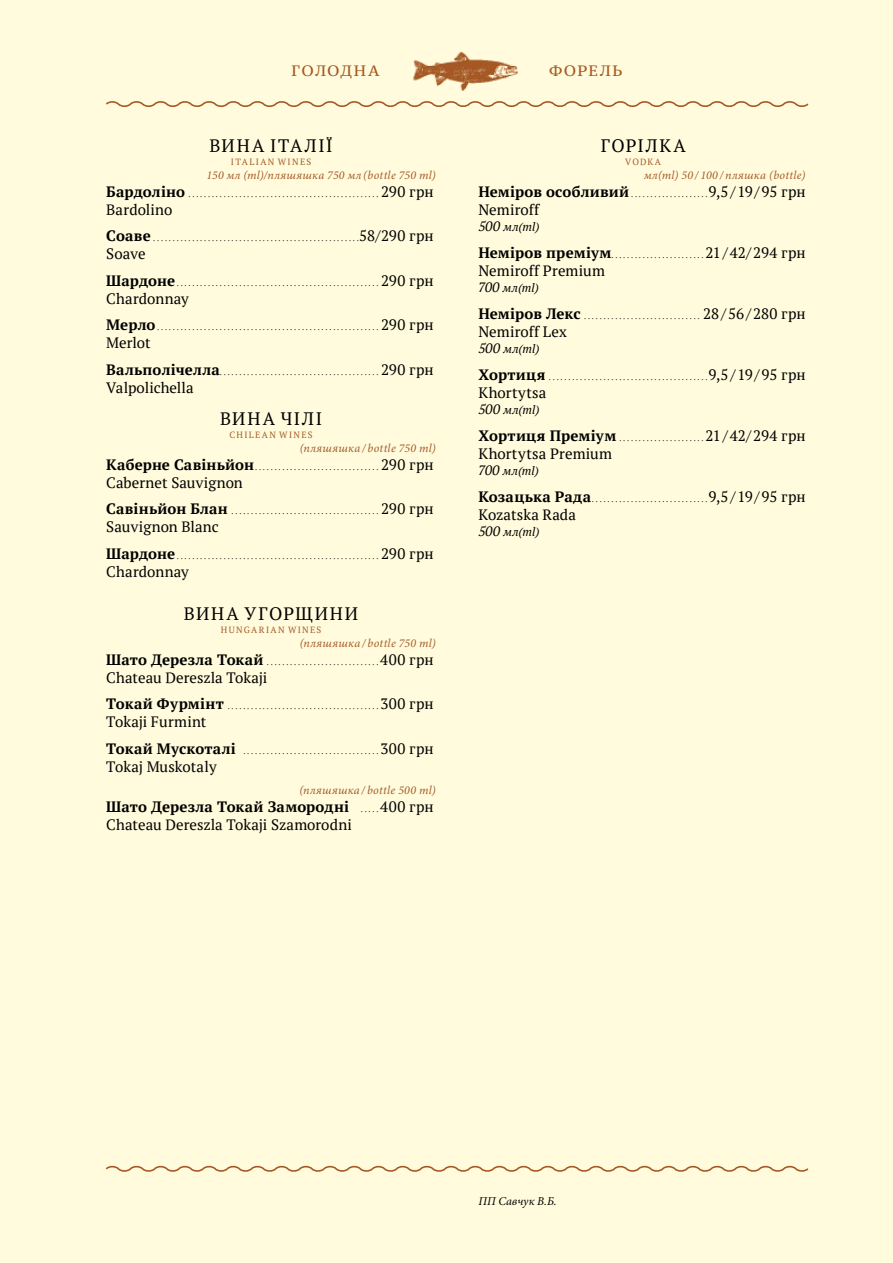
<style>
.page{position:relative;width:893px;height:1263px;background:#fffbdc}
.page>*{position:absolute;margin:0;border:0;box-sizing:border-box;transform-origin:0 0}
.t1{font:18px "PT Serif";letter-spacing:.1em;color:#000}
.t2{font:15px/18px "PT Serif";letter-spacing:.005em;color:#000}
.t3{font:15px "PT Serif Caption";letter-spacing:.1em;color:#a55a28}
.t4{font:15px "PT Serif";letter-spacing:.03em;color:#000}
.t5{font:italic 12px "Minion Pro";letter-spacing:.02em;color:#a55a28}
.t6{font:italic 12px "PT Serif";letter-spacing:.02em;color:#000}
.t7{font:italic 12px "Minion Pro";color:#000}
.t8{font:9px "PT Serif";letter-spacing:.15em;color:#a55a28}
.t9{font:7.5px "PT Serif";color:#000}
.s1{font-weight:700;font-size:15px}
.s2{font-size:15px}
.s3{font-weight:700}
.s4{font-size:7.5px}
.s5{font-size:13.5px}
</style>
<div class="page">
<h2 class="t3" style="left:292px;top:61px;width:89px">ГОЛОДНА</h2>
<h2 class="t3" style="left:549px;top:61px;width:75px">ФОРЕЛЬ</h2>
<h1 class="t1" style="left:210px;top:133px;width:125px">ВИНА ІТАЛІЇ</h1>
<p class="t8" style="left:231px;top:156px;width:82px">ITALIAN WINES</p>
<h3 class="t5" style="left:207px;top:166px;width:231px">150 мл (ml)/пляшяшка 750 мл (bottle 750 ml)</h3>
<p class="t9" style="left:106px;top:189px;width:329px"><span class="s1">Бардоліно</span> . . . . . . . . . . . . . . . . . . . . . . . . . . . . . . . . . . . . . . . . . . . . . . . . . <span class="s2">290 грн</span></p>
<h2 class="t2" style="left:106px;top:200px;width:68px">Bardolino</h2>
<p class="t9" style="left:106px;top:233px;width:329px"><span class="s1">Соаве</span> . . . . . . . . . . . . . . . . . . . . . . . . . . . . . . . . . . . . . . . . . . . . . . . . . . . . <span class="s2">58/290 грн</span></p>
<h2 class="t2" style="left:106px;top:245px;width:41px">Soave</h2>
<p class="t9" style="left:106px;top:278px;width:329px"><span class="s1">Шардоне</span> . . . . . . . . . . . . . . . . . . . . . . . . . . . . . . . . . . . . . . . . . . . . . . . . . . . . <span class="s2">290 грн</span></p>
<h2 class="t2" style="left:106px;top:289px;width:84px">Chardonnay</h2>
<p class="t9" style="left:106px;top:322px;width:329px"><span class="s1">Мерло</span> . . . . . . . . . . . . . . . . . . . . . . . . . . . . . . . . . . . . . . . . . . . . . . . . . . . . . . . . . <span class="s2">290 грн</span></p>
<h2 class="t2" style="left:106px;top:334px;width:46px">Merlot</h2>
<p class="t9" style="left:106px;top:367px;width:329px"><span class="s1">Вальполічелла</span> . . . . . . . . . . . . . . . . . . . . . . . . . . . . . . . . . . . . . . . . . <span class="s2">290 грн</span></p>
<h2 class="t2" style="left:106px;top:378px;width:89px">Valpolichella</h2>
<h1 class="t1" style="left:220px;top:406px;width:103px">ВИНА ЧІЛІ</h1>
<p class="t8" style="left:230px;top:429px;width:85px">CHILEAN WINES</p>
<h3 class="t5" style="left:300px;top:439px;width:137px">(пляшяшка / bottle 750 ml)</h3>
<p class="t9" style="left:106px;top:462px;width:329px"><span class="s1">Каберне Савіньйон</span> . . . . . . . . . . . . . . . . . . . . . . . . . . . . . . . . <span class="s2">290 грн</span></p>
<h2 class="t2" style="left:106px;top:473px;width:138px">Cabernet Sauvignon</h2>
<p class="t9" style="left:106px;top:506px;width:329px"><span class="s1">Савіньйон Блан</span> . . . . . . . . . . . . . . . . . . . . . . . . . . . . . . . . . . . . . . <span class="s2">290 грн</span></p>
<h2 class="t2" style="left:106px;top:518px;width:114px">Sauvignon Blanc</h2>
<p class="t9" style="left:106px;top:551px;width:329px"><span class="s1">Шардоне</span> . . . . . . . . . . . . . . . . . . . . . . . . . . . . . . . . . . . . . . . . . . . . . . . . . . . . <span class="s2">290 грн</span></p>
<h2 class="t2" style="left:106px;top:562px;width:84px">Chardonnay</h2>
<h1 class="t1" style="left:184px;top:601px;width:176px">ВИНА УГОРЩИНИ</h1>
<p class="t8" style="left:221px;top:624px;width:102px">HUNGARIAN WINES</p>
<h3 class="t5" style="left:300px;top:634px;width:137px">(пляшяшка / bottle 750 ml)</h3>
<p class="t9" style="left:106px;top:657px;width:329px"><span class="s1">Шато Дерезла Токай</span> . . . . . . . . . . . . . . . . . . . . . . . . . . . . <span class="s2">400 грн</span></p>
<h2 class="t2" style="left:106px;top:668px;width:163px">Chateau Dereszla Tokaji</h2>
<p class="t9" style="left:106px;top:701px;width:329px"><span class="s1">Токай Фурмінт</span> . . . . . . . . . . . . . . . . . . . . . . . . . . . . . . . . . . . . . . . <span class="s2">300 грн</span></p>
<h2 class="t2" style="left:106px;top:713px;width:102px">Tokaji Furmint</h2>
<p class="t9" style="left:106px;top:746px;width:329px"><span class="s1">Токай Мускоталі</span> . . . . . . . . . . . . . . . . . . . . . . . . . . . . . . . . . . . <span class="s2">300 грн</span></p>
<h2 class="t2" style="left:106px;top:757px;width:112px">Tokaj Muskotaly</h2>
<h3 class="t5" style="left:300px;top:781px;width:138px">(пляшяшка / bottle 500 ml)</h3>
<h2 class="t2" style="left:106px;top:797px;width:329px"><span class="s3">Шато Дерезла Токай Замородні</span> <span class="s4">. . . .</span> 400 грн<br>Chateau Dereszla Tokaji Szamorodni</h2>
<h1 class="t1" style="left:601px;top:133px;width:86px">ГОРІЛКА</h1>
<p class="t8" style="left:625px;top:156px;width:37px">VODKA</p>
<h3 class="t5" style="left:644px;top:166px;width:163px">мл(ml) 50 / 100 / пляшка (bottle)</h3>
<p class="t9" style="left:478px;top:189px;width:329px"><span class="s1">Неміров особливий</span> . . . . . . . . . . . . . . . . . . . <span class="s2">9,5/19/95 грн</span></p>
<h2 class="t2" style="left:478px;top:200px;width:62px">Nemiroff</h2>
<h3 class="t6" style="left:478px;top:219px;width:63px"><span class="s5">500</span> мл(ml)</h3>
<p class="t9" style="left:478px;top:250px;width:329px"><span class="s1">Неміров преміум</span>........................<span class="s2">21/42/294 грн</span></p>
<h2 class="t2" style="left:478px;top:261px;width:128px">Nemiroff Premium</h2>
<h3 class="t6" style="left:478px;top:280px;width:62px"><span class="s5">700</span> мл(ml)</h3>
<p class="t9" style="left:478px;top:311px;width:329px"><span class="s1">Неміров Лекс</span> . . . . . . . . . . . . . . . . . . . . . . . . . . . . . . <span class="s2">28/56/280 грн</span></p>
<h2 class="t2" style="left:478px;top:322px;width:90px">Nemiroff Lex</h2>
<h3 class="t6" style="left:478px;top:341px;width:63px"><span class="s5">500</span> мл(ml)</h3>
<p class="t9" style="left:478px;top:372px;width:329px"><span class="s1">Хортиця</span> . . . . . . . . . . . . . . . . . . . . . . . . . . . . . . . . . . . . . . . . <span class="s2">9,5/19/95 грн</span></p>
<h2 class="t4" style="left:478px;top:382px;width:70px">Khortytsa</h2>
<h3 class="t6" style="left:478px;top:402px;width:63px"><span class="s5">500</span> мл(ml)</h3>
<p class="t9" style="left:478px;top:433px;width:329px"><span class="s1">Хортиця Преміум</span> . . . . . . . . . . . . . . . . . . . . . . <span class="s2">21/42/294 грн</span></p>
<h2 class="t2" style="left:478px;top:444px;width:135px">Khortytsa Premium</h2>
<h3 class="t6" style="left:478px;top:463px;width:62px"><span class="s5">700</span> мл(ml)</h3>
<p class="t9" style="left:478px;top:494px;width:329px"><span class="s1">Козацька Рада</span> . . . . . . . . . . . . . . . . . . . . . . . . . . . . . <span class="s2">9,5/19/95 грн</span></p>
<h2 class="t2" style="left:478px;top:505px;width:99px">Kozatska Rada</h2>
<h3 class="t6" style="left:478px;top:524px;width:63px"><span class="s5">500</span> мл(ml)</h3>
<h3 class="t7" style="left:478px;top:1193px;width:80px">ПП Cавчук В.Б.</h3>
</div>
